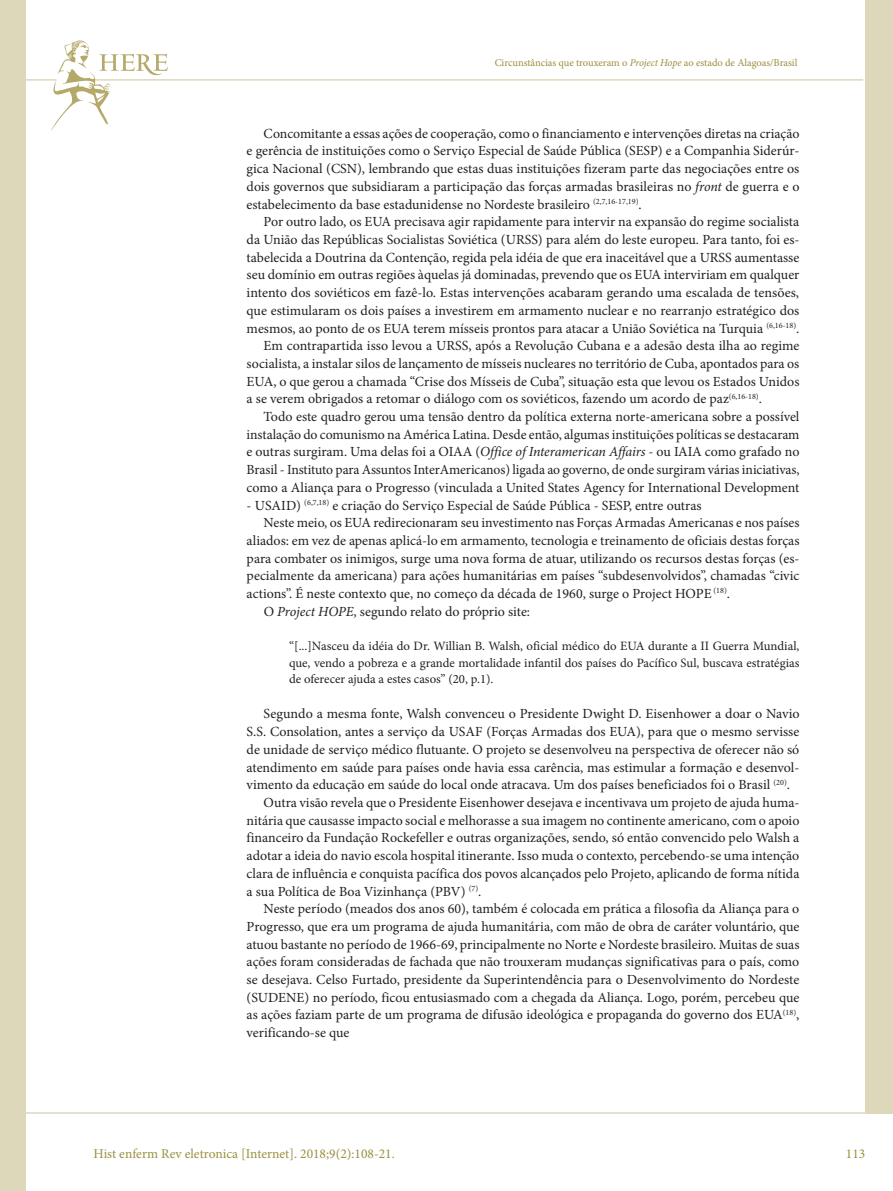
<style>
.page{position:relative;width:893px;height:1191px;background:#fff}
.page>*{position:absolute;margin:0;border:0;box-sizing:border-box;transform-origin:0 0}
.t1{font:13.95px/17.7px "Minion Pro";color:#231f20;text-align:justify}
.t2{font:13.5px "Minion Pro";color:#9b8f3f}
.t3{font:12.75px/16.5px "Minion Pro";color:#231f20;text-align:justify}
.t4{font:10.5px "Minion Pro";letter-spacing:-.005em;color:#9b8f3f}
.s1{font-style:italic}
</style>
<div class="page">
<hr style="left:0;top:1112px;width:893px;height:1px;background:#ded8bb">
<hr style="left:0;top:79px;width:863px;height:2px;background:#ded8bb">
<div style="left:865px;top:0;width:28px;height:1113px;background:#ded8bb"></div>
<div style="left:0;top:0;width:26px;height:1191px;background:#ded8bb"></div>
<svg style="left:50px;top:40px;width:118px;height:91px"></svg>
<p class="t4" style="left:495px;top:56px;width:304px">Circunstâncias que trouxeram o <span class="s1">Project Hope</span> ao estado de Alagoas/Brasil</p>
<p class="t1" style="left:247px;top:124px;width:554px;text-indent:17px">Concomitante a essas ações de cooperação, como o financiamento e intervenções diretas na criação e gerência de instituições como o Serviço Especial de Saúde Pública (SESP) e a Companhia Siderúr&shy;gica Nacional (CSN), lembrando que estas duas instituições fizeram parte das negociações entre os dois governos que subsidiaram a participação das forças armadas brasileiras no <span class="s1">front</span> de guerra e o estabelecimento da base estadunidense no Nordeste brasileiro <sup>(2,7,16-17,19)</sup>.</p>
<p class="t1" style="left:264px;top:213px;width:537px">Por outro lado, os EUA precisava agir rapidamente para intervir na expansão do regime socialista</p>
<p class="t1" style="left:247px;top:231px;width:554px">da União das Repúblicas Socialistas Soviética (URSS) para além do leste europeu. Para tanto, foi es-</p>
<p class="t1" style="left:247px;top:248px;width:554px">tabelecida a Doutrina da Contenção, regida pela idéia de que era inaceitável que a URSS aumentasse</p>
<p class="t1" style="left:247px;top:266px;width:554px">seu domínio em outras regiões àquelas já dominadas, prevendo que os EUA interviriam em qualquer</p>
<p class="t1" style="left:247px;top:284px;width:554px">intento dos soviéticos em fazê-lo. Estas intervenções acabaram gerando uma escalada de tensões,</p>
<p class="t1" style="left:247px;top:301px;width:554px">que estimularam os dois países a investirem em armamento nuclear e no rearranjo estratégico dos</p>
<p class="t1" style="left:247px;top:319px;width:554px">mesmos, ao ponto de os EUA terem mísseis prontos para atacar a União Soviética na Turquia <sup>(6,16-18)</sup>.</p>
<p class="t1" style="left:264px;top:337px;width:537px">Em contrapartida isso levou a URSS, após a Revolução Cubana e a adesão desta ilha ao regime</p>
<p class="t1" style="left:247px;top:355px;width:554px">socialista, a instalar silos de lançamento de mísseis nucleares no território de Cuba, apontados para os</p>
<p class="t1" style="left:247px;top:372px;width:554px">EUA, o que gerou a chamada “Crise dos Mísseis de Cuba”, situação esta que levou os Estados Unidos</p>
<p class="t1" style="left:247px;top:390px;width:517px">a se verem obrigados a retomar o diálogo com os soviéticos, fazendo um acordo de paz<sup>(6,16-18)</sup>.</p>
<p class="t1" style="left:264px;top:408px;width:537px">Todo este quadro gerou uma tensão dentro da política externa norte-americana sobre a possível</p>
<p class="t1" style="left:247px;top:425px;width:554px">instalação do comunismo na América Latina. Desde então, algumas instituições políticas se destacaram</p>
<p class="t1" style="left:247px;top:443px;width:554px">e outras surgiram. Uma delas foi a OIAA (<span class="s1">Office of Interamerican Affairs</span> - ou IAIA como grafado no</p>
<p class="t1" style="left:247px;top:461px;width:554px">Brasil - Instituto para Assuntos InterAmericanos) ligada ao governo, de onde surgiram várias iniciativas,</p>
<p class="t1" style="left:247px;top:478px;width:554px">como a Aliança para o Progresso (vinculada a United States Agency for International Development</p>
<p class="t1" style="left:247px;top:496px;width:456px">- USAID) <sup>(6,7,18)</sup> e criação do Serviço Especial de Saúde Pública - SESP, entre outras</p>
<p class="t1" style="left:264px;top:514px;width:537px">Neste meio, os EUA redirecionaram seu investimento nas Forças Armadas Americanas e nos países</p>
<p class="t1" style="left:247px;top:532px;width:554px">aliados: em vez de apenas aplicá-lo em armamento, tecnologia e treinamento de oficiais destas forças</p>
<p class="t1" style="left:247px;top:549px;width:554px">para combater os inimigos, surge uma nova forma de atuar, utilizando os recursos destas forças (es-</p>
<p class="t1" style="left:247px;top:567px;width:554px">pecialmente da americana) para ações humanitárias em países “subdesenvolvidos”, chamadas “civic</p>
<p class="t1" style="left:247px;top:585px;width:485px">actions”. É neste contexto que, no começo da década de 1960, surge o Project HOPE <sup>(18)</sup>.</p>
<p class="t1" style="left:264px;top:602px;width:268px">O <span class="s1">Project HOPE</span>, segundo relato do próprio site:</p>
<p class="t3" style="left:289px;top:638px;width:512px">“[...]Nasceu da idéia do Dr. Willian B. Walsh, oficial médico do EUA durante a II Guerra Mundial, que, vendo a pobreza e a grande mortalidade infantil dos países do Pacífico Sul, buscava estratégias de oferecer ajuda a estes casos” (20, p.1).</p>
<p class="t1" style="left:264px;top:705px;width:537px">Segundo a mesma fonte, Walsh convenceu o Presidente Dwight D. Eisenhower a doar o Navio</p>
<p class="t1" style="left:247px;top:723px;width:554px">S.S. Consolation, antes a serviço da USAF (Forças Armadas dos EUA), para que o mesmo servisse</p>
<p class="t1" style="left:247px;top:740px;width:554px">de unidade de serviço médico flutuante. O projeto se desenvolveu na perspectiva de oferecer não só</p>
<p class="t1" style="left:247px;top:758px;width:554px">atendimento em saúde para países onde havia essa carência, mas estimular a formação e desenvol-</p>
<p class="t1" style="left:247px;top:776px;width:545px">vimento da educação em saúde do local onde atracava. Um dos países beneficiados foi o Brasil <sup>(20)</sup>.</p>
<p class="t1" style="left:264px;top:793px;width:537px">Outra visão revela que o Presidente Eisenhower desejava e incentivava um projeto de ajuda huma-</p>
<p class="t1" style="left:247px;top:811px;width:554px">nitária que causasse impacto social e melhorasse a sua imagem no continente americano, com o apoio</p>
<p class="t1" style="left:247px;top:829px;width:554px">financeiro da Fundação Rockefeller e outras organizações, sendo, só então convencido pelo Walsh a</p>
<p class="t1" style="left:247px;top:847px;width:554px">adotar a ideia do navio escola hospital itinerante. Isso muda o contexto, percebendo-se uma intenção</p>
<p class="t1" style="left:247px;top:864px;width:554px">clara de influência e conquista pacífica dos povos alcançados pelo Projeto, aplicando de forma nítida</p>
<p class="t1" style="left:247px;top:882px;width:236px">a sua Política de Boa Vizinhança (PBV) <sup>(7)</sup>.</p>
<p class="t1" style="left:264px;top:900px;width:537px">Neste período (meados dos anos 60), também é colocada em prática a filosofia da Aliança para o</p>
<p class="t1" style="left:247px;top:917px;width:554px">Progresso, que era um programa de ajuda humanitária, com mão de obra de caráter voluntário, que</p>
<p class="t1" style="left:247px;top:935px;width:554px">atuou bastante no período de 1966-69, principalmente no Norte e Nordeste brasileiro. Muitas de suas</p>
<p class="t1" style="left:247px;top:953px;width:554px">ações foram consideradas de fachada que não trouxeram mudanças significativas para o país, como</p>
<p class="t1" style="left:247px;top:970px;width:554px">se desejava. Celso Furtado, presidente da Superintendência para o Desenvolvimento do Nordeste</p>
<p class="t1" style="left:247px;top:988px;width:554px">(SUDENE) no período, ficou entusiasmado com a chegada da Aliança. Logo, porém, percebeu que</p>
<p class="t1" style="left:247px;top:1006px;width:554px">as ações faziam parte de um programa de difusão ideológica e propaganda do governo dos EUA<sup>(18)</sup>,</p>
<p class="t1" style="left:247px;top:1024px;width:104px">verificando-se que</p>
<p class="t2" style="left:94px;top:1144px;width:303px">Hist enferm Rev eletronica [Internet]. 2018;9(2):108-21.</p>
<p class="t2" style="left:846px;top:1144px;width:21px">113</p>
</div>
